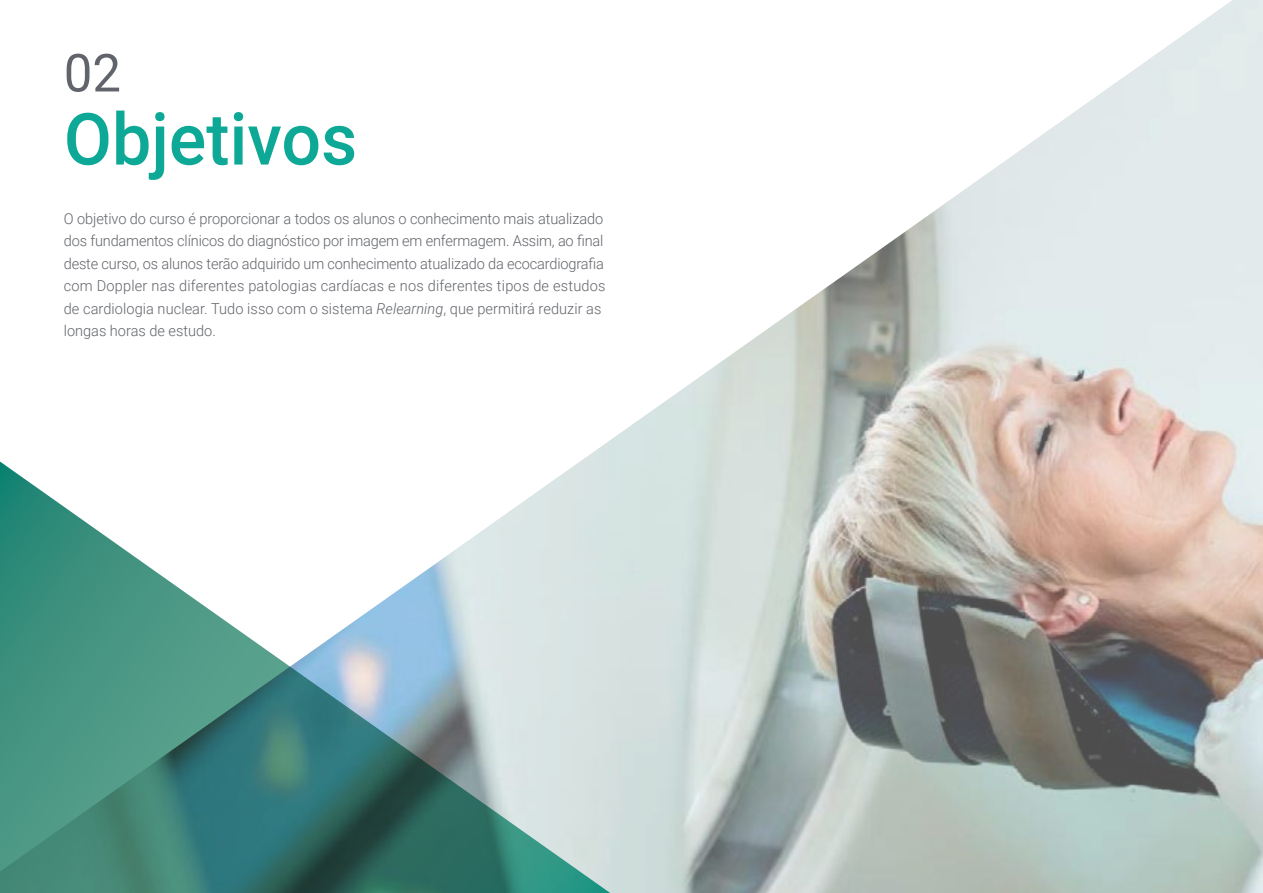
<style>
.page{position:relative;width:1263px;height:893px;background:#fff}
.page>*{position:absolute;margin:0;border:0;box-sizing:border-box;transform-origin:0 0}
.t1{font:500 72px "Roboto";color:#0ea996}
.t2{font:52.5px "Roboto";color:#61646a}
.t3{font:300 15px/22.5px "Roboto";letter-spacing:-.005em;color:#61646a}
.s1{font-style:italic}
</style>
<div class="page">
<img style="left:602px;top:0;width:661px;height:893px">
<svg style="left:0;top:446px;width:640px;height:447px"></svg>
<h2 class="t2" style="left:64px;top:36px;width:59px">02</h2>
<h1 class="t1" style="left:64px;top:89px;width:295px">Objetivos</h1>
<p class="t3" style="left:64px;top:207px;width:543px">O objetivo do curso é proporcionar a todos os alunos o conhecimento mais atualizado dos fundamentos clínicos do diagnóstico por imagem em enfermagem. Assim, ao final deste curso, os alunos terão adquirido um conhecimento atualizado da ecocardiografia com Doppler nas diferentes patologias cardíacas e nos diferentes tipos de estudos de cardiologia nuclear. Tudo isso com o sistema <span class="s1">Relearning</span>, que permitirá reduzir as longas horas de estudo.</p>
</div>
